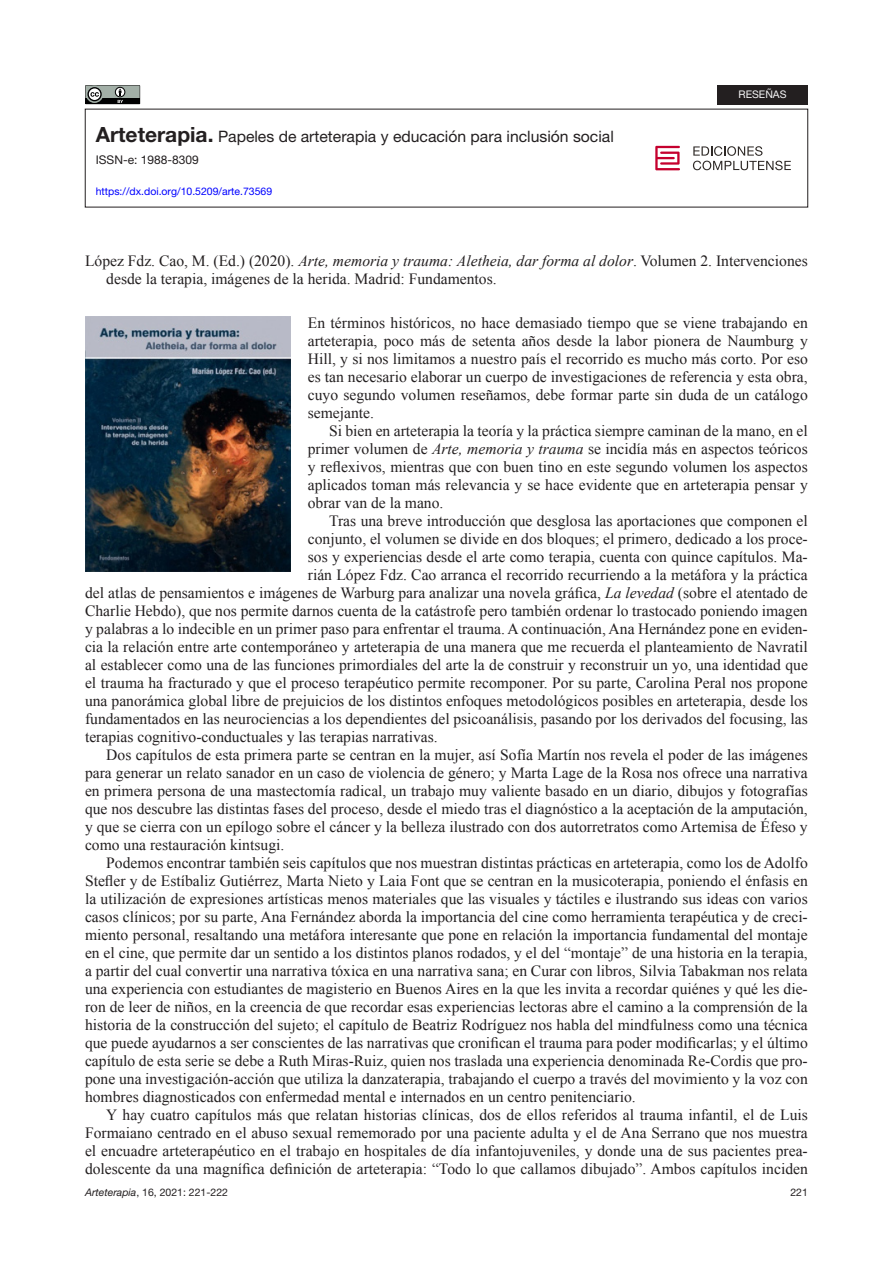
<style>
.page{position:relative;width:893px;height:1263px;background:#fff}
.page>*{position:absolute;margin:0;border:0;box-sizing:border-box;transform-origin:0 0}
.t1{font:15.75px "Helvetica Neue LT Pro";color:#231f20}
.t2{font:15.6px/18px "Times New Roman";color:#231f20;text-align:justify}
.t3{font:12px "Helvetica Neue LT Pro";color:#231f20}
.t4{font:10.5px "Helvetica Neue LT Pro";color:#00f}
.t5{font:10.5px "Helvetica Neue LT Pro";color:#231f20}
.t6{font:10.5px "Helvetica Neue LT Pro";color:#f7f7f8}
.s1{font-weight:700;font-size:21px}
.s2{font-style:italic}
</style>
<div class="page">
<svg style="left:655px;top:146px;width:25px;height:24px"></svg>
<svg style="left:693px;top:146px;width:98px;height:24px"></svg>
<svg style="left:85px;top:85px;width:55px;height:19px"></svg>
<div style="left:717px;top:85px;width:91px;height:19px;background:#231f20"></div>
<img style="left:85px;top:317px;width:206px;height:255px">
<p class="t1" style="left:96px;top:127px;width:520px"><span class="s1">Arteterapia.</span> Papeles de arteterapia y educación para inclusión social</p>
<p class="t3" style="left:96px;top:153px;width:105px">ISSN-e: 1988-8309</p>
<p class="t4" style="left:96px;top:185px;width:178px">https://dx.doi.org/10.5209/arte.73569</p>
<p class="t6" style="left:738px;top:88px;width:50px">RESEÑAS</p>
<p class="t2" style="left:106px;top:251px;width:703px;text-indent:-21px">López Fdz. Cao, M. (Ed.) (2020). <span class="s2">Arte, memoria y trauma: Aletheia, dar forma al dolor</span>. Volumen 2. Intervenciones desde la terapia, imágenes de la herida. Madrid: Fundamentos.</p>
<p class="t2" style="left:308px;top:313px;width:502px">En términos históricos, no hace demasiado tiempo que se viene trabajando en arteterapia, poco más de setenta años desde la labor pionera de Naumburg y Hill, y si nos limitamos a nuestro país el recorrido es mucho más corto. Por eso es tan necesario elaborar un cuerpo de investigaciones de referencia y esta obra, cuyo segundo volumen reseñamos, debe formar parte sin duda de un catálogo semejante.</p>
<p class="t2" style="left:308px;top:421px;width:502px;text-indent:21px">Si bien en arteterapia la teoría y la práctica siempre caminan de la mano, en el primer volumen de <span class="s2">Arte, memoria y trauma</span> se incidía más en aspectos teóricos y reflexivos, mientras que con buen tino en este segundo volumen los aspectos aplicados toman más relevancia y se hace evidente que en arteterapia pensar y obrar van de la mano.</p>
<p class="t2" style="left:329px;top:511px;width:480px">Tras una breve introducción que desglosa las aportaciones que componen el</p>
<p class="t2" style="left:308px;top:529px;width:501px">conjunto, el volumen se divide en dos bloques; el primero, dedicado a los proce-</p>
<p class="t2" style="left:308px;top:547px;width:501px">sos y experiencias desde el arte como terapia, cuenta con quince capítulos. Ma-</p>
<p class="t2" style="left:308px;top:565px;width:501px">rián López Fdz. Cao arranca el recorrido recurriendo a la metáfora y la práctica</p>
<p class="t2" style="left:85px;top:583px;width:724px">del atlas de pensamientos e imágenes de Warburg para analizar una novela gráfica, <span class="s2">La levedad</span> (sobre el atentado de</p>
<p class="t2" style="left:85px;top:601px;width:724px">Charlie Hebdo), que nos permite darnos cuenta de la catástrofe pero también ordenar lo trastocado poniendo imagen</p>
<p class="t2" style="left:85px;top:619px;width:724px">y palabras a lo indecible en un primer paso para enfrentar el trauma. A continuación, Ana Hernández pone en eviden-</p>
<p class="t2" style="left:85px;top:637px;width:724px">cia la relación entre arte contemporáneo y arteterapia de una manera que me recuerda el planteamiento de Navratil</p>
<p class="t2" style="left:85px;top:655px;width:724px">al establecer como una de las funciones primordiales del arte la de construir y reconstruir un yo, una identidad que</p>
<p class="t2" style="left:85px;top:673px;width:724px">el trauma ha fracturado y que el proceso terapéutico permite recomponer. Por su parte, Carolina Peral nos propone</p>
<p class="t2" style="left:85px;top:691px;width:724px">una panorámica global libre de prejuicios de los distintos enfoques metodológicos posibles en arteterapia, desde los</p>
<p class="t2" style="left:85px;top:709px;width:724px">fundamentados en las neurociencias a los dependientes del psicoanálisis, pasando por los derivados del focusing, las</p>
<p class="t2" style="left:85px;top:727px;width:354px">terapias cognitivo-conductuales y las terapias narrativas.</p>
<p class="t2" style="left:106px;top:745px;width:703px">Dos capítulos de esta primera parte se centran en la mujer, así Sofía Martín nos revela el poder de las imágenes</p>
<p class="t2" style="left:85px;top:763px;width:724px">para generar un relato sanador en un caso de violencia de género; y Marta Lage de la Rosa nos ofrece una narrativa</p>
<p class="t2" style="left:85px;top:781px;width:724px">en primera persona de una mastectomía radical, un trabajo muy valiente basado en un diario, dibujos y fotografías</p>
<p class="t2" style="left:85px;top:799px;width:724px">que nos descubre las distintas fases del proceso, desde el miedo tras el diagnóstico a la aceptación de la amputación,</p>
<p class="t2" style="left:85px;top:817px;width:724px">y que se cierra con un epílogo sobre el cáncer y la belleza ilustrado con dos autorretratos como Artemisa de Éfeso y</p>
<p class="t2" style="left:85px;top:835px;width:201px">como una restauración kintsugi.</p>
<p class="t2" style="left:106px;top:853px;width:703px">Podemos encontrar también seis capítulos que nos muestran distintas prácticas en arteterapia, como los de Adolfo</p>
<p class="t2" style="left:85px;top:871px;width:724px">Stefler y de Estíbaliz Gutiérrez, Marta Nieto y Laia Font que se centran en la musicoterapia, poniendo el énfasis en</p>
<p class="t2" style="left:85px;top:889px;width:724px">la utilización de expresiones artísticas menos materiales que las visuales y táctiles e ilustrando sus ideas con varios</p>
<p class="t2" style="left:85px;top:907px;width:724px">casos clínicos; por su parte, Ana Fernández aborda la importancia del cine como herramienta terapéutica y de creci-</p>
<p class="t2" style="left:85px;top:925px;width:724px">miento personal, resaltando una metáfora interesante que pone en relación la importancia fundamental del montaje</p>
<p class="t2" style="left:85px;top:943px;width:724px">en el cine, que permite dar un sentido a los distintos planos rodados, y el del “montaje” de una historia en la terapia,</p>
<p class="t2" style="left:85px;top:961px;width:724px">a partir del cual convertir una narrativa tóxica en una narrativa sana; en Curar con libros, Silvia Tabakman nos relata</p>
<p class="t2" style="left:85px;top:979px;width:724px">una experiencia con estudiantes de magisterio en Buenos Aires en la que les invita a recordar quiénes y qué les die-</p>
<p class="t2" style="left:85px;top:997px;width:724px">ron de leer de niños, en la creencia de que recordar esas experiencias lectoras abre el camino a la comprensión de la</p>
<p class="t2" style="left:85px;top:1015px;width:724px">historia de la construcción del sujeto; el capítulo de Beatriz Rodríguez nos habla del mindfulness como una técnica</p>
<p class="t2" style="left:85px;top:1033px;width:724px">que puede ayudarnos a ser conscientes de las narrativas que cronifican el trauma para poder modificarlas; y el último</p>
<p class="t2" style="left:85px;top:1051px;width:724px">capítulo de esta serie se debe a Ruth Miras-Ruiz, quien nos traslada una experiencia denominada Re-Cordis que pro-</p>
<p class="t2" style="left:85px;top:1069px;width:724px">pone una investigación-acción que utiliza la danzaterapia, trabajando el cuerpo a través del movimiento y la voz con</p>
<p class="t2" style="left:85px;top:1087px;width:552px">hombres diagnosticados con enfermedad mental e internados en un centro penitenciario.</p>
<p class="t2" style="left:106px;top:1105px;width:703px">Y hay cuatro capítulos más que relatan historias clínicas, dos de ellos referidos al trauma infantil, el de Luis</p>
<p class="t2" style="left:85px;top:1123px;width:724px">Formaiano centrado en el abuso sexual rememorado por una paciente adulta y el de Ana Serrano que nos muestra</p>
<p class="t2" style="left:85px;top:1141px;width:724px">el encuadre arteterapéutico en el trabajo en hospitales de día infantojuveniles, y donde una de sus pacientes prea-</p>
<p class="t2" style="left:85px;top:1159px;width:724px">dolescente da una magnífica definición de arteterapia: “Todo lo que callamos dibujado”. Ambos capítulos inciden</p>
<p class="t5" style="left:85px;top:1186px;width:144px"><span class="s2">Arteterapia</span>, 16, 2021: 221-222</p>
<p class="t5" style="left:790px;top:1186px;width:19px">221</p>
</div>
